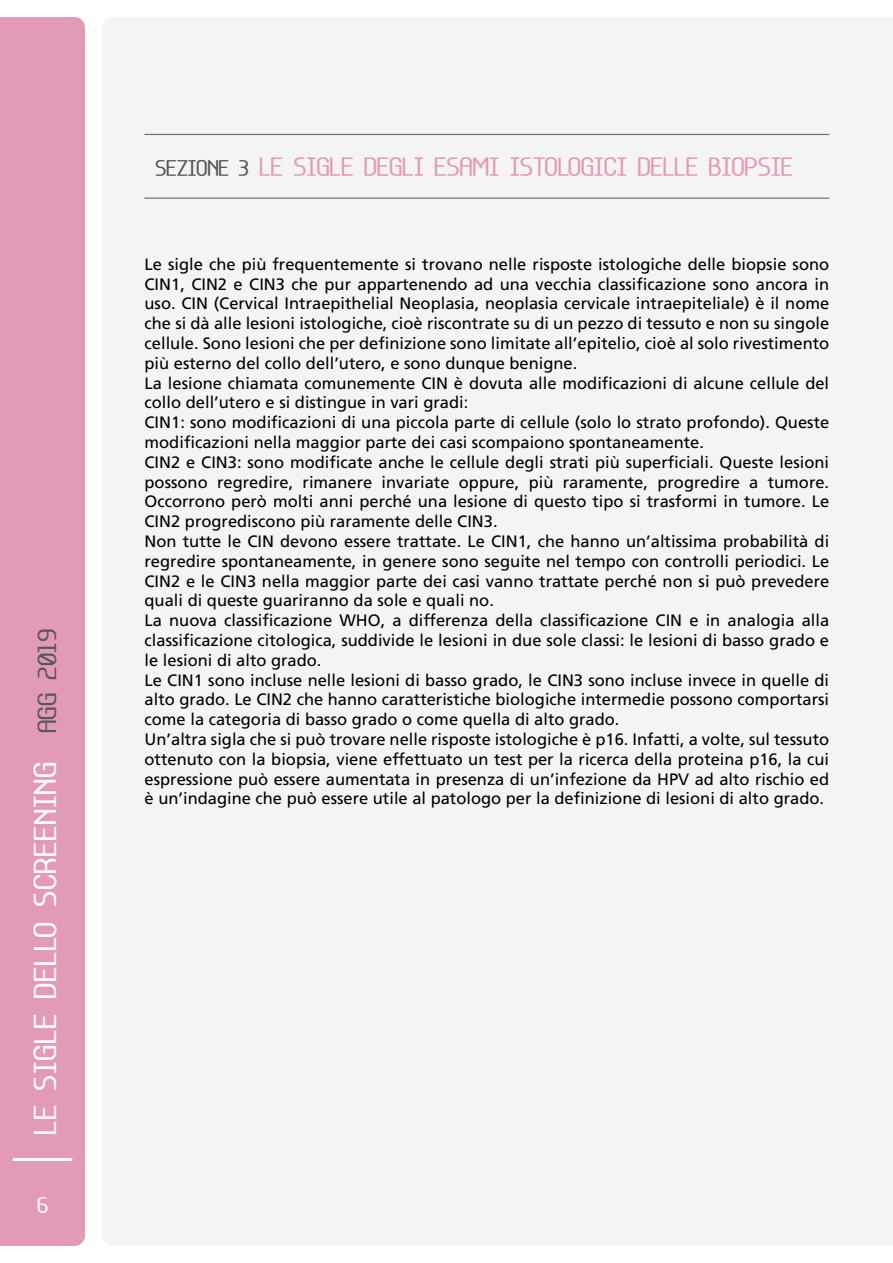
<style>
.page{position:relative;width:893px;height:1263px;background:#fff}
.page>*{position:absolute;margin:0;border:0;box-sizing:border-box;transform-origin:0 0}
.t1{font:25.5px "Base 5";letter-spacing:.04em;color:#fff}
.t2{font:21px "Base 5";color:#e39ab8}
.t3{font:18px "Base 5";color:#fff}
.t4{font:16.5px/19.8px "Frutiger";color:#000}
.s1{font-size:21px;color:#575756}
.s2{font-size:18px;color:#575756}
</style>
<div class="page">
<div style="left:0;top:17px;width:85px;height:1229px;background:#e39ab8"></div>
<hr style="left:13px;top:1158px;width:59px;height:3px;background:#fff">
<div style="left:102px;top:17px;width:790px;height:1229px;background:#f4f4f4"></div>
<hr style="left:145px;top:134px;width:684px;height:1px;background:#706f6f">
<hr style="left:145px;top:198px;width:684px;height:1px;background:#706f6f">
<h1 class="t1" style="left:29px;top:1135px;width:508px;rotate:-90deg">LE SIGLE DELLO SCREENING <span class="s1">AGG 2019</span></h1>
<p class="t3" style="left:37px;top:1194px;width:13px">6</p>
<p class="t2" style="left:155px;top:153px;width:639px"><span class="s2">SEZIONE 3</span> LE SIGLE DEGLI ESAMI ISTOLOGICI DELLE BIOPSIE</p>
<p class="t4" style="left:145px;top:254px;width:686px">Le sigle che più frequentemente si trovano nelle risposte istologiche delle biopsie sono CIN1, CIN2 e CIN3 che pur appartenendo ad una vecchia classificazione sono ancora in uso. CIN (Cervical Intraepithelial Neoplasia, neoplasia cervicale intraepiteliale) è il nome che si dà alle lesioni istologiche, cioè riscontrate su di un pezzo di tessuto e non su singole cellule. Sono lesioni che per definizione sono limitate all’epitelio, cioè al solo rivestimento più esterno del collo dell’utero, e sono dunque benigne.<br>La lesione chiamata comunemente CIN è dovuta alle modificazioni di alcune cellule del collo dell’utero e si distingue in vari gradi:<br>CIN1: sono modificazioni di una piccola parte di cellule (solo lo strato profondo). Queste modificazioni nella maggior parte dei casi scompaiono spontaneamente.<br>CIN2 e CIN3: sono modificate anche le cellule degli strati più superficiali. Queste lesioni possono regredire, rimanere invariate oppure, più raramente, progredire a tumore.<br>Occorrono però molti anni perché una lesione di questo tipo si trasformi in tumore. Le CIN2 progrediscono più raramente delle CIN3.<br>Non tutte le CIN devono essere trattate. Le CIN1, che hanno un’altissima probabilità di regredire spontaneamente, in genere sono seguite nel tempo con controlli periodici. Le CIN2 e le CIN3 nella maggior parte dei casi vanno trattate perché non si può prevedere quali di queste guariranno da sole e quali no.<br>La nuova classificazione WHO, a differenza della classificazione CIN e in analogia alla classificazione citologica, suddivide le lesioni in due sole classi: le lesioni di basso grado e le lesioni di alto grado.<br>Le CIN1 sono incluse nelle lesioni di basso grado, le CIN3 sono incluse invece in quelle di alto grado. Le CIN2 che hanno caratteristiche biologiche intermedie possono comportarsi come la categoria di basso grado o come quella di alto grado.<br>Un’altra sigla che si può trovare nelle risposte istologiche è p16. Infatti, a volte, sul tessuto ottenuto con la biopsia, viene effettuato un test per la ricerca della proteina p16, la cui espressione può essere aumentata in presenza di un’infezione da HPV ad alto rischio ed è un’indagine che può essere utile al patologo per la definizione di lesioni di alto grado.</p>
</div>
